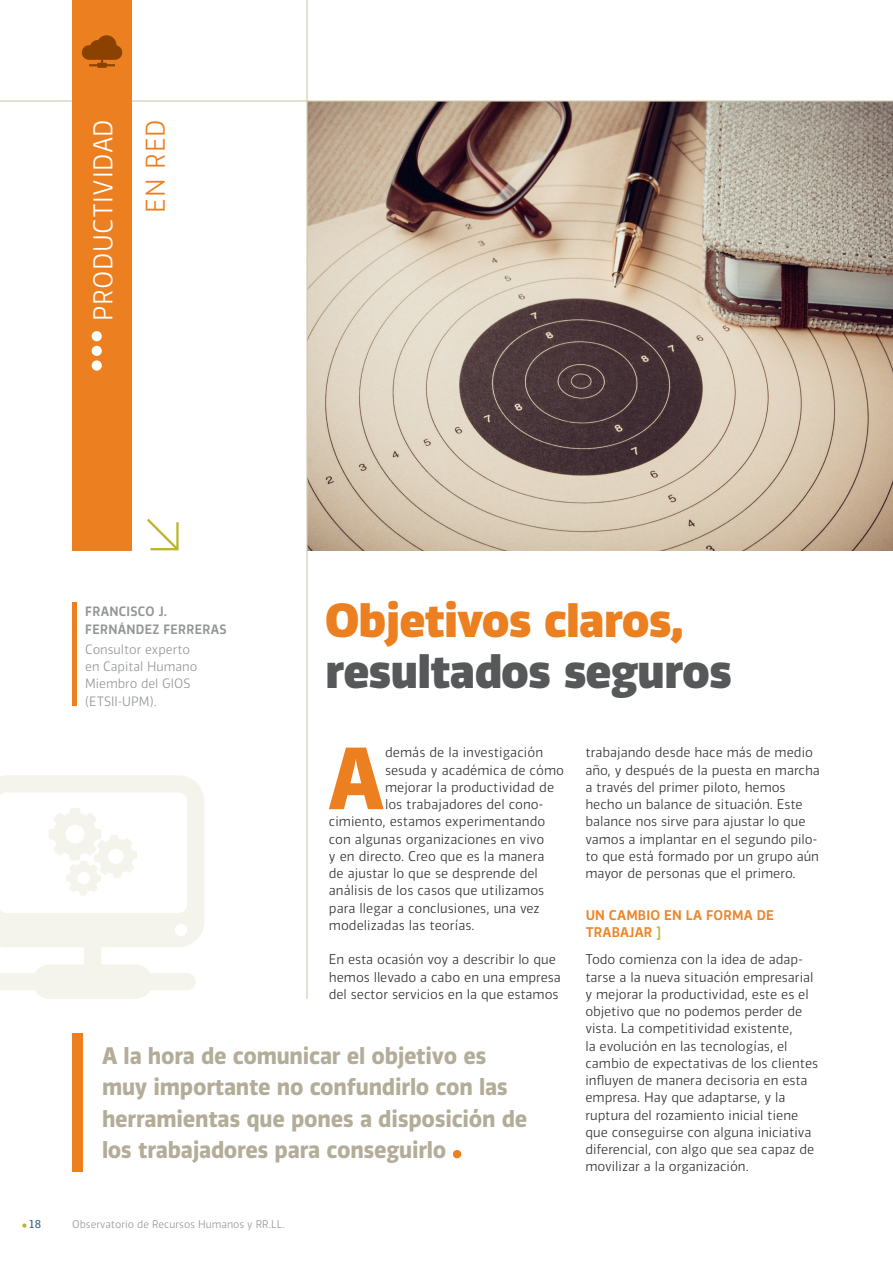
<style>
.page{position:relative;width:893px;height:1263px;background:#fff}
.page>*{position:absolute;margin:0;border:0;box-sizing:border-box;transform-origin:0 0}
.stl_base_capitular{font:700 82.8px "Vinkel";color:#ec8021}
.t1{font:900 45px/51.8px "Vinkel";letter-spacing:-.01em;color:#57585a}
.t2{font:300 25.5px "Vinkel";letter-spacing:.02em;color:#fff}
.t3{font:300 25.5px "Vinkel";color:#ec8021}
.t4{font:700 22.5px/31.5px "Vinkel";letter-spacing:-.01em;color:#b3ac98}
.stl_base{font:300 13.2px/17.2px "Vinkel";color:#312f30}
.stl_base_capitular-2{font:300 13.2px "Vinkel";letter-spacing:.005em;color:#312f30}
.stl_base-2{font:500 13.2px/17.2px "Vinkel";letter-spacing:.01em;color:#ed8529}
.t5{font:300 12.75px/17.2px "Vinkel";color:#939598}
.t6{font:500 12.75px/17.2px "Vinkel";letter-spacing:.02em;color:#939598}
.t7{font:11.25px "Vinkel";color:#366480}
.t8{font:300 10.5px "Vinkel";color:#939598}
.s1{color:#ec8021}
.s2{font-family:"Agency FB";font-weight:700;font-size:15px;color:#c0b93a}
</style>
<div class="page">
<svg style="left:22px;top:1223px;width:5px;height:5px"></svg>
<img style="left:308px;top:102px;width:585px;height:448px">
<hr style="left:0;top:100px;width:893px;height:2px;background:#cdcaaf">
<div style="left:72px;top:0;width:60px;height:550px;background:#ec8021"></div>
<div style="left:92px;top:331px;width:10px;height:10px;background:#fff;border-radius:50%"></div>
<div style="left:92px;top:346px;width:10px;height:10px;background:#fff;border-radius:50%"></div>
<div style="left:92px;top:360px;width:10px;height:11px;background:#fff;border-radius:50%"></div>
<svg style="left:147px;top:518px;width:32px;height:33px"></svg>
<div style="left:72px;top:602px;width:5px;height:104px;background:#ec8021"></div>
<svg style="left:82px;top:35px;width:40px;height:33px"></svg>
<svg style="left:0;top:775px;width:204px;height:224px"></svg>
<svg style="left:49px;top:808px;width:88px;height:88px"></svg>
<hr style="left:306px;top:0;width:2px;height:999px;background:#cdcaaf">
<div style="left:453px;top:1150px;width:8px;height:8px;background:#ec8021;border-radius:50%"></div>
<div style="left:72px;top:1033px;width:11px;height:138px;background:#ec8021"></div>
<p class="t2" style="left:86px;top:321px;width:203px;rotate:-90deg">PRODUCTIVIDAD</p>
<p class="t3" style="left:138px;top:213px;width:95px;rotate:-90deg">EN RED</p>
<p class="t6" style="left:85px;top:603px;width:143px">FRANCISCO J.<br>FERNÁNDEZ FERRERAS</p>
<p class="t5" style="left:85px;top:641px;width:114px">Consultor experto en Capital Humano</p>
<p class="t5" style="left:85px;top:675px;width:107px">Miembro del GIOS (ETSII-UPM).</p>
<p class="t1" style="left:326px;top:595px;width:408px"><span class="s1">Objetivos claros, </span>resultados seguros</p>
<p class="stl_base_capitular" style="left:328px;top:723px;width:58px">A</p>
<p class="stl_base_capitular-2" style="left:385px;top:744px;width:159px">demás de la investigación</p>
<p class="stl_base_capitular-2" style="left:385px;top:761px;width:180px">sesuda y académica de cómo</p>
<p class="stl_base_capitular-2" style="left:385px;top:778px;width:171px">mejorar la productividad de</p>
<p class="stl_base_capitular-2" style="left:385px;top:795px;width:160px">los trabajadores del cono-</p>
<p class="stl_base_capitular-2" style="left:329px;top:813px;width:218px">cimiento, estamos experimentando</p>
<p class="stl_base_capitular-2" style="left:329px;top:830px;width:217px">con algunas organizaciones en vivo</p>
<p class="stl_base_capitular-2" style="left:329px;top:847px;width:217px">y en directo. Creo que es la manera</p>
<p class="stl_base_capitular-2" style="left:329px;top:864px;width:211px">de ajustar lo que se desprende del</p>
<p class="stl_base_capitular-2" style="left:329px;top:882px;width:217px">análisis de los casos que utilizamos</p>
<p class="stl_base_capitular-2" style="left:329px;top:899px;width:212px">para llegar a conclusiones, una vez</p>
<p class="stl_base_capitular-2" style="left:329px;top:916px;width:147px">modelizadas las teorías.</p>
<p class="stl_base" style="left:329px;top:951px;width:234px">En esta ocasión voy a describir lo que hemos llevado a cabo en una empresa del sector servicios en la que estamos</p>
<p class="t4" style="left:102px;top:1040px;width:427px">A la hora de comunicar el objetivo es muy importante no confundirlo con las herramientas que pones a disposición de los trabajadores para conseguirlo</p>
<p class="t7" style="left:29px;top:1216px;width:13px">18</p>
<p class="t8" style="left:72px;top:1217px;width:214px">Observatorio de Recursos Humanos y RR.LL.</p>
<p class="stl_base" style="left:585px;top:744px;width:236px">trabajando desde hace más de medio año, y después de la puesta en marcha a través del primer piloto, hemos hecho un balance de situación. Este balance nos sirve para ajustar lo que vamos a implantar en el segundo pilo&shy;to que está formado por un grupo aún mayor de personas que el primero.</p>
<p class="stl_base-2" style="left:586px;top:907px;width:190px">UN CAMBIO EN LA FORMA DE<br>TRABAJAR <span class="s2">]</span></p>
<p class="stl_base" style="left:585px;top:951px;width:234px">Todo comienza con la idea de adap&shy;tarse a la nueva situación empresarial y mejorar la productividad, este es el objetivo que no podemos perder de vista. La competitividad existente,<br>la evolución en las tecnologías, el cambio de expectativas de los clientes influyen de manera decisoria en esta empresa. Hay que adaptarse, y la ruptura del rozamiento inicial tiene que conseguirse con alguna iniciativa diferencial, con algo que sea capaz de movilizar a la organización.</p>
</div>
